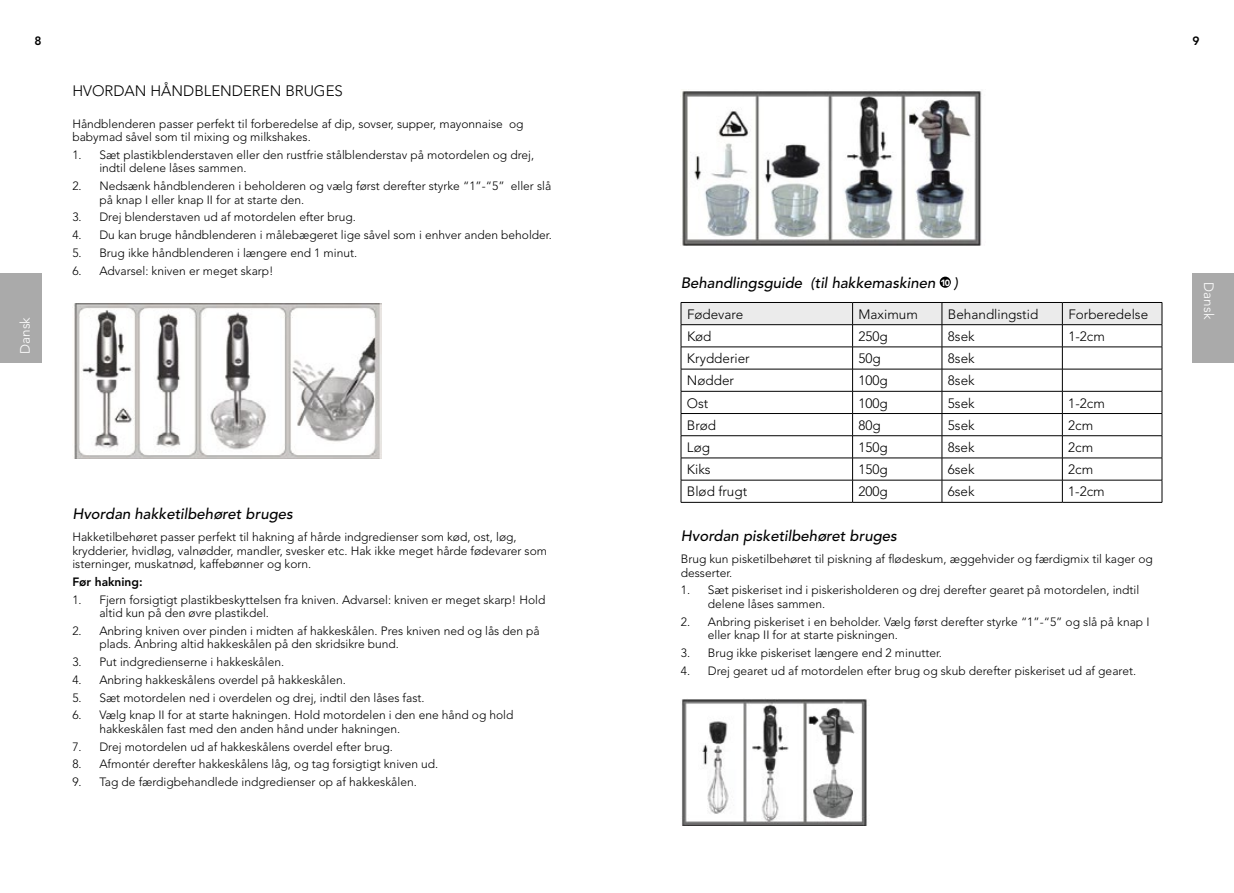
<style>
.page{position:relative;width:1234px;height:893px;background:#fff}
.page>*{position:absolute;margin:0;border:0;box-sizing:border-box;transform-origin:0 0}
.t1{font:italic 500 15px "Avenir LT Std";color:#000}
.t2{font:300 15px "Avenir LT Std";color:#000}
.t3{font:300 13.5px "Avenir LT Std";color:#000}
.t4{font:300 13.5px "Avenir LT Pro";color:#fff}
.t5{font:300 12px/13.5px "Avenir LT Std";color:#000}
.t6{font:800 12px "Avenir LT Std";color:#000}
.t7{font:800 12px "Avenir LT Pro";color:#000}
.s1{font-weight:900;font-style:normal;font-size:9px;color:#fff}
</style>
<div class="page">
<div style="left:1192px;top:273px;width:41px;height:90px;background:#aaa"></div>
<div style="left:0;top:273px;width:41px;height:90px;background:#aaa"></div>
<img style="left:72px;top:304px;width:309px;height:155px">
<img style="left:680px;top:91px;width:302px;height:154px">
<div style="left:939px;top:277px;width:11px;height:11px;background:#000;border-radius:50%"></div>
<svg style="left:680px;top:302px;width:482px;height:200px"></svg>
<hr style="left:680px;top:502px;width:172px;height:1px;background:#000">
<hr style="left:852px;top:502px;width:89px;height:1px;background:#000">
<hr style="left:941px;top:502px;width:121px;height:1px;background:#000">
<hr style="left:1062px;top:502px;width:99px;height:1px;background:#000">
<img style="left:681px;top:699px;width:186px;height:126px">
<p class="t7" style="left:34px;top:33px;width:9px">8</p>
<p class="t7" style="left:1192px;top:33px;width:9px">9</p>
<p class="t2" style="left:72px;top:82px;width:272px">HVORDAN HÅNDBLENDEREN BRUGES</p>
<p class="t5" style="left:72px;top:117px;width:452px">Håndblenderen passer perfekt til forberedelse af dip, sovser, supper, mayonnaise og babymad såvel som til mixing og milkshakes.</p>
<p class="t5" style="left:99px;top:148px;width:436px;text-indent:-27px">1. Sæt plastikblenderstaven eller den rustfrie stålblenderstav på motordelen og drej, indtil delene låses sammen.</p>
<p class="t5" style="left:99px;top:179px;width:453px;text-indent:-27px">2. Nedsænk håndblenderen i beholderen og vælg først derefter styrke “1”-“5” eller slå på knap I eller knap II for at starte den.</p>
<p class="t5" style="left:72px;top:211px;width:285px">3. Drej blenderstaven ud af motordelen efter brug.</p>
<p class="t5" style="left:72px;top:228px;width:481px">4. Du kan bruge håndblenderen i målebægeret lige såvel som i enhver anden beholder.</p>
<p class="t5" style="left:72px;top:246px;width:286px">5. Brug ikke håndblenderen i længere end 1 minut.</p>
<p class="t5" style="left:72px;top:264px;width:203px">6. Advarsel: kniven er meget skarp!</p>
<p class="t1" style="left:680px;top:274px;width:279px">Behandlingsguide (til hakkemaskinen <span class="s1">10</span> )</p>
<p class="t3" style="left:687px;top:306px;width:58px">Fødevare</p>
<p class="t3" style="left:858px;top:306px;width:61px">Maximum</p>
<p class="t3" style="left:947px;top:306px;width:92px">Behandlingstid</p>
<p class="t3" style="left:1068px;top:306px;width:81px">Forberedelse</p>
<p class="t3" style="left:686px;top:328px;width:26px">Kød</p>
<p class="t3" style="left:858px;top:328px;width:31px">250g</p>
<p class="t3" style="left:947px;top:328px;width:28px">8sek</p>
<p class="t3" style="left:1068px;top:328px;width:38px">1-2cm</p>
<p class="t3" style="left:686px;top:350px;width:64px">Krydderier</p>
<p class="t3" style="left:858px;top:350px;width:24px">50g</p>
<p class="t3" style="left:947px;top:350px;width:28px">8sek</p>
<p class="t3" style="left:686px;top:373px;width:49px">Nødder</p>
<p class="t3" style="left:858px;top:373px;width:31px">100g</p>
<p class="t3" style="left:947px;top:373px;width:28px">8sek</p>
<p class="t3" style="left:686px;top:395px;width:23px">Ost</p>
<p class="t3" style="left:858px;top:395px;width:31px">100g</p>
<p class="t3" style="left:947px;top:395px;width:28px">5sek</p>
<p class="t3" style="left:1068px;top:395px;width:38px">1-2cm</p>
<p class="t3" style="left:686px;top:417px;width:31px">Brød</p>
<p class="t3" style="left:858px;top:417px;width:24px">80g</p>
<p class="t3" style="left:947px;top:417px;width:28px">5sek</p>
<p class="t3" style="left:1067px;top:417px;width:27px">2cm</p>
<p class="t3" style="left:686px;top:439px;width:25px">Løg</p>
<p class="t3" style="left:858px;top:439px;width:31px">150g</p>
<p class="t3" style="left:947px;top:439px;width:28px">8sek</p>
<p class="t3" style="left:1067px;top:439px;width:27px">2cm</p>
<p class="t3" style="left:686px;top:462px;width:25px">Kiks</p>
<p class="t3" style="left:858px;top:462px;width:31px">150g</p>
<p class="t3" style="left:947px;top:462px;width:28px">6sek</p>
<p class="t3" style="left:1067px;top:462px;width:27px">2cm</p>
<p class="t3" style="left:686px;top:484px;width:62px">Blød frugt</p>
<p class="t3" style="left:858px;top:484px;width:31px">200g</p>
<p class="t3" style="left:947px;top:484px;width:28px">6sek</p>
<p class="t3" style="left:1067px;top:484px;width:38px">1-2cm</p>
<p class="t1" style="left:680px;top:527px;width:217px">Hvordan pisketilbehøret bruges</p>
<p class="t5" style="left:680px;top:552px;width:473px">Brug kun pisketilbehøret til piskning af flødeskum, æggehvider og færdigmix til kager og desserter.</p>
<p class="t5" style="left:707px;top:583px;width:433px;text-indent:-27px">1. Sæt piskeriset ind i piskerisholderen og drej derefter gearet på motordelen, indtil delene låses sammen.</p>
<p class="t5" style="left:707px;top:615px;width:443px;text-indent:-27px">2. Anbring piskeriset i en beholder. Vælg først derefter styrke “1”-“5” og slå på knap I eller knap II for at starte piskningen.</p>
<p class="t5" style="left:680px;top:646px;width:263px">3. Brug ikke piskeriset længere end 2 minutter.</p>
<p class="t5" style="left:680px;top:664px;width:456px">4. Drej gearet ud af motordelen efter brug og skub derefter piskeriset ud af gearet.</p>
<p class="t4" style="left:1216px;top:282px;width:38px;rotate:90deg">Dansk</p>
<p class="t4" style="left:17px;top:354px;width:38px;rotate:-90deg">Dansk</p>
<p class="t1" style="left:72px;top:505px;width:222px">Hvordan hakketilbehøret bruges</p>
<p class="t5" style="left:72px;top:530px;width:476px">Hakketilbehøret passer perfekt til hakning af hårde indgredienser som kød, ost, løg, krydderier, hvidløg, valnødder, mandler, svesker etc. Hak ikke meget hårde fødevarer som isterninger, muskatnød, kaffebønner og korn.</p>
<p class="t6" style="left:72px;top:575px;width:72px">Før hakning:</p>
<p class="t5" style="left:99px;top:593px;width:447px;text-indent:-27px">1. Fjern forsigtigt plastikbeskyttelsen fra kniven. Advarsel: kniven er meget skarp! Hold altid kun på den øvre plastikdel.</p>
<p class="t5" style="left:99px;top:624px;width:442px;text-indent:-27px">2. Anbring kniven over pinden i midten af hakkeskålen. Pres kniven ned og lås den på plads. Anbring altid hakkeskålen på den skridsikre bund.</p>
<p class="t5" style="left:72px;top:655px;width:213px">3. Put indgredienserne i hakkeskålen.</p>
<p class="t5" style="left:72px;top:673px;width:275px">4. Anbring hakkeskålens overdel på hakkeskålen.</p>
<p class="t5" style="left:72px;top:691px;width:354px">5. Sæt motordelen ned i overdelen og drej, indtil den låses fast.</p>
<p class="t5" style="left:99px;top:709px;width:415px;text-indent:-27px">6. Vælg knap II for at starte hakningen. Hold motordelen i den ene hånd og hold hakkeskålen fast med den anden hånd under hakningen.</p>
<p class="t5" style="left:72px;top:740px;width:322px">7. Drej motordelen ud af hakkeskålens overdel efter brug.</p>
<p class="t5" style="left:72px;top:758px;width:367px">8. Afmontér derefter hakkeskålens låg, og tag forsigtigt kniven ud.</p>
<p class="t5" style="left:72px;top:775px;width:346px">9. Tag de færdigbehandlede indgredienser op af hakkeskålen.</p>
</div>
